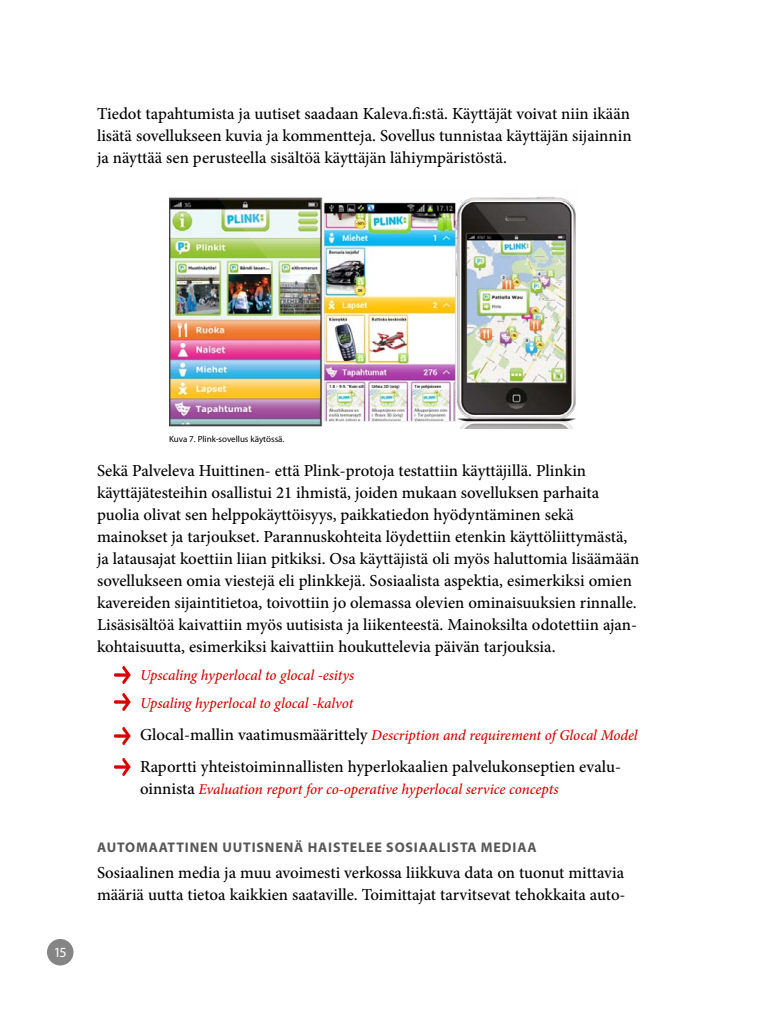
<style>
.page{position:relative;width:768px;height:1024px;background:#fff}
.page>*{position:absolute;margin:0;border:0;box-sizing:border-box;transform-origin:0 0}
.t1{font:500 16.8px/22px "Minion Pro";color:#000}
.t2{font:italic 500 15px/28px "Minion Pro";letter-spacing:-.005em;color:#d60000}
.t3{font:700 14px "Myriad Pro";letter-spacing:.06em;color:#575757}
.t4{font:14px "Myriad Pro";color:#fff}
.t5{font:9px "Myriad Pro";color:#000}
.s1{font-style:normal;font-size:16.8px;color:#000}
</style>
<div class="page">
<div style="left:47px;top:939px;width:27px;height:27px;background:#858585;border-radius:50%"></div>
<img style="left:169px;top:197px;width:407px;height:232px">
<svg style="left:114px;top:666px;width:17px;height:18px"></svg>
<svg style="left:114px;top:693px;width:17px;height:18px"></svg>
<svg style="left:114px;top:727px;width:17px;height:18px"></svg>
<svg style="left:114px;top:758px;width:17px;height:18px"></svg>
<p class="t1" style="left:97px;top:103px;width:536px;text-align:justify">Tiedot tapahtumista ja uutiset saadaan Kaleva.fi:stä. Käyttäjät voivat niin ikään lisätä sovellukseen kuvia ja kommentteja. Sovellus tunnistaa käyttäjän sijainnin ja näyttää sen perusteella sisältöä käyttäjän lähiympäristöstä.</p>
<p class="t4" style="left:54px;top:944px;width:15px">15</p>
<p class="t5" style="left:169px;top:434px;width:117px">Kuva 7. Plink-sovellus käytössä.</p>
<p class="t1" style="left:97px;top:460px;width:544px">Sekä Palveleva Huittinen- että Plink-protoja testattiin käyttäjillä. Plinkin käyttäjätesteihin osallistui 21 ihmistä, joiden mukaan sovelluksen parhaita puolia olivat sen helppokäyttöisyys, paikkatiedon hyödyntäminen sekä mainokset ja tarjoukset. Parannuskohteita löydettiin etenkin käyttöliittymästä, ja latausajat koettiin liian pitkiksi. Osa käyttäjistä oli myös haluttomia lisäämään sovellukseen omia viestejä eli plinkkejä. Sosiaalista aspektia, esimerkiksi omien kavereiden sijaintitietoa, toivottiin jo olemassa olevien ominaisuuksien rinnalle.<br>Lisäsisältöä kaivattiin myös uutisista ja liikenteestä. Mainoksilta odotettiin ajan&shy;kohtaisuutta, esimerkiksi kaivattiin houkuttelevia päivän tarjouksia.</p>
<p class="t2" style="left:140px;top:661px;width:216px">Upscaling hyperlocal to glocal -esitys<br>Upsaling hyperlocal to glocal -kalvot</p>
<p class="t2" style="left:140px;top:721px;width:499px"><span class="s1">Glocal-mallin vaatimusmäärittely</span> Description and requirement of Glocal Model</p>
<p class="t1" style="left:140px;top:756px;width:483px">Raportti yhteistoiminnallisten hyperlokaalien palvelukonseptien evalu-</p>
<p class="t2" style="left:140px;top:775px;width:420px"><span class="s1">oinnista</span> Evaluation report for co-operative hyperlocal service concepts</p>
<p class="t3" style="left:97px;top:838px;width:441px">AUTOMAATTINEN UUTISNENÄ HAISTELEE SOSIAALISTA MEDIAA</p>
<p class="t1" style="left:97px;top:862px;width:530px">Sosiaalinen media ja muu avoimesti verkossa liikkuva data on tuonut mittavia määriä uutta tietoa kaikkien saataville. Toimittajat tarvitsevat tehokkaita auto-</p>
</div>
